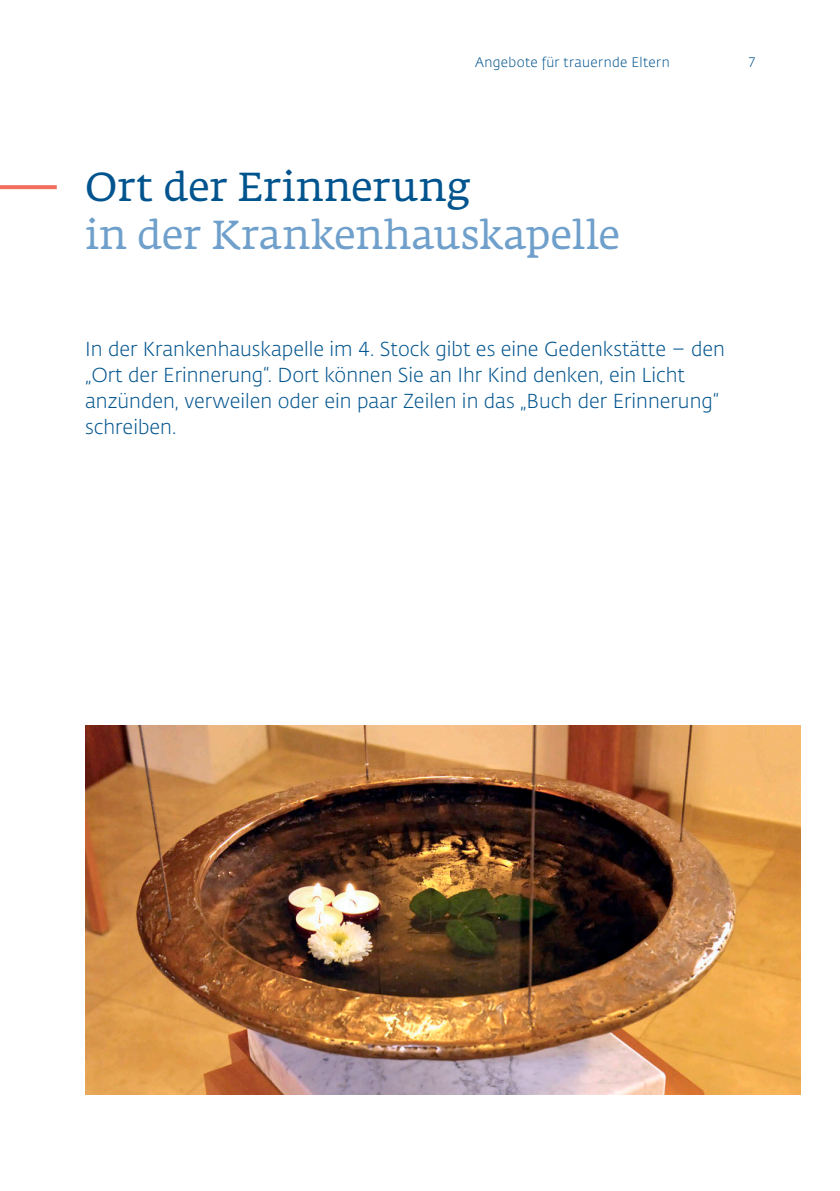
<style>
.page{position:relative;width:840px;height:1191px;background:#fff}
.page>*{position:absolute;margin:0;border:0;box-sizing:border-box;transform-origin:0 0}
.Headline{font:40px/48px "Fedra Serif A Std";color:#6fa0cb}
.Fließtext{font:300 20px/26px "Fedra Sans Std";color:#00548e}
.t1{font:300 13.6px "Fedra Sans Std";letter-spacing:.025em;color:#00548e}
.s1{color:#00548e}
</style>
<div class="page">
<img style="left:85px;top:726px;width:714px;height:368px">
<svg style="left:0;top:185px;width:57px;height:4px"></svg>
<p class="t1" style="left:475px;top:54px;width:196px">Angebote für trauernde Eltern</p>
<p class="t1" style="left:748px;top:54px;width:7px">7</p>
<p class="Headline" style="left:85px;top:167px;width:536px"><span class="s1">Ort der Erinnerung<br></span>in der Krankenhauskapelle</p>
<p class="Fließtext" style="left:85px;top:336px;width:641px">In der Krankenhauskapelle im 4. Stock gibt es eine Gedenkstätte – den „Ort der Erinnerung“. Dort können Sie an Ihr Kind denken, ein Licht anzünden, verweilen oder ein paar Zeilen in das „Buch der Erinnerung“ schreiben.</p>
</div>
